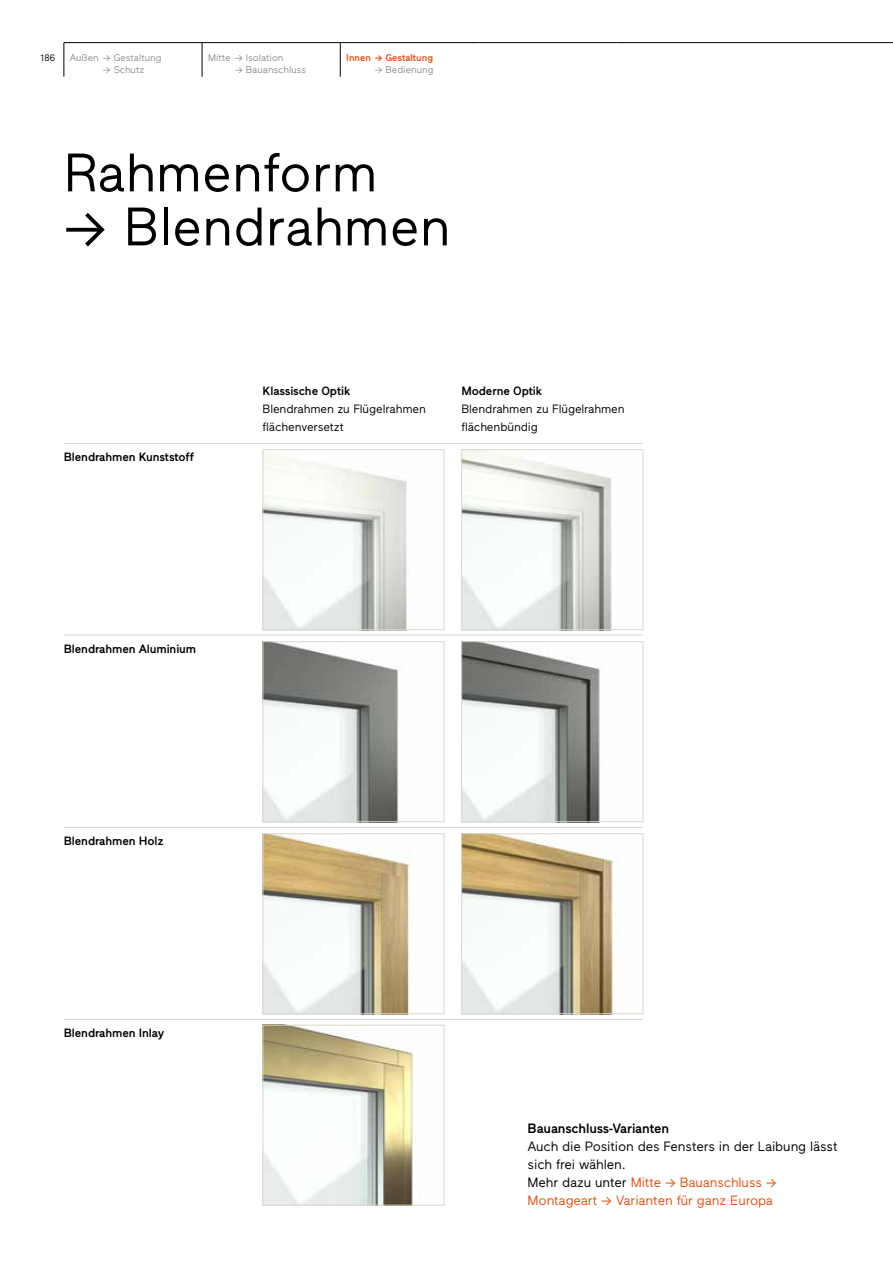
<style>
.page{position:relative;width:893px;height:1263px;background:#fff}
.page>*{position:absolute;margin:0;border:0;box-sizing:border-box;transform-origin:0 0}
.t1{font:54px "Maax Finstral";color:#000}
.t2{font:13.5px/18px "Maax Finstral";letter-spacing:-.01em;color:#000}
.t3{font:500 13.5px "Maax Finstral";letter-spacing:-.01em;color:#000}
.t4{font:500 12px "Maax Finstral";letter-spacing:-.01em;color:#000}
.t5{font:12px/18px "Maax Finstral";letter-spacing:-.01em;color:#000}
.t6{font:9.75px "Maax Finstral";color:#908d8d}
.t7{font:500 9.75px "Maax Finstral";color:#e94e0f}
.t8{font:9.3px "Maax Finstral";color:#000}
.s1{color:#e94e0f}
</style>
<div class="page">
<img style="left:265px;top:454px;width:142px;height:174px">
<div style="left:263px;top:449px;width:181px;height:181px;border:1px solid #dad8cc"></div>
<img style="left:463px;top:451px;width:149px;height:177px">
<div style="left:461px;top:449px;width:182px;height:181px;border:1px solid #dad8cc"></div>
<img style="left:463px;top:643px;width:137px;height:177px">
<div style="left:461px;top:641px;width:182px;height:181px;border:1px solid #dad8cc"></div>
<img style="left:265px;top:643px;width:133px;height:177px">
<div style="left:263px;top:641px;width:181px;height:181px;border:1px solid #dad8cc"></div>
<img style="left:463px;top:835px;width:155px;height:177px">
<div style="left:461px;top:833px;width:182px;height:181px;border:1px solid #dad8cc"></div>
<img style="left:265px;top:835px;width:146px;height:177px">
<div style="left:263px;top:833px;width:181px;height:181px;border:1px solid #dad8cc"></div>
<img style="left:265px;top:1027px;width:148px;height:176px">
<div style="left:263px;top:1025px;width:181px;height:180px;border:1px solid #dad8cc"></div>
<hr style="left:64px;top:635px;width:579px;height:1px;background:#dad8cc">
<hr style="left:64px;top:827px;width:579px;height:1px;background:#dad8cc">
<hr style="left:64px;top:1019px;width:579px;height:1px;background:#dad8cc">
<hr style="left:64px;top:443px;width:579px;height:1px;background:#dad8cc">
<hr style="left:64px;top:42px;width:138px;height:1px;background:#000">
<hr style="left:64px;top:43px;width:1px;height:34px;background:#000">
<hr style="left:202px;top:42px;width:138px;height:1px;background:#000">
<hr style="left:340px;top:42px;width:138px;height:1px;background:#000">
<hr style="left:478px;top:42px;width:139px;height:1px;background:#000">
<hr style="left:617px;top:42px;width:138px;height:1px;background:#000">
<hr style="left:755px;top:42px;width:138px;height:1px;background:#000">
<hr style="left:202px;top:43px;width:1px;height:34px;background:#000">
<hr style="left:340px;top:43px;width:1px;height:34px;background:#000">
<p class="t8" style="left:41px;top:51px;width:16px">186</p>
<p class="t6" style="left:70px;top:51px;width:93px">Außen → Gestaltung</p>
<p class="t6" style="left:103px;top:63px;width:43px">→ Schutz</p>
<p class="t6" style="left:208px;top:51px;width:77px">Mitte → Isolation</p>
<p class="t6" style="left:235px;top:63px;width:73px">→ Bauanschluss</p>
<p class="t7" style="left:346px;top:51px;width:88px">Innen → Gestaltung</p>
<p class="t6" style="left:375px;top:63px;width:60px">→ Bedienung</p>
<h1 class="t1" style="left:64px;top:135px;width:315px">Rahmenform</h1>
<h1 class="t1" style="left:64px;top:189px;width:388px">→ Blendrahmen</h1>
<p class="t4" style="left:64px;top:449px;width:132px">Blendrahmen Kunststoff</p>
<p class="t4" style="left:263px;top:383px;width:89px">Klassische Optik</p>
<p class="t5" style="left:263px;top:399px;width:165px">Blendrahmen zu Flügelrahmen flächenversetzt</p>
<p class="t4" style="left:461px;top:383px;width:82px">Moderne Optik</p>
<p class="t5" style="left:461px;top:399px;width:165px">Blendrahmen zu Flügelrahmen flächenbündig</p>
<p class="t4" style="left:64px;top:641px;width:134px">Blendrahmen Aluminium</p>
<p class="t4" style="left:64px;top:833px;width:101px">Blendrahmen Holz</p>
<p class="t4" style="left:64px;top:1025px;width:102px">Blendrahmen Inlay</p>
<p class="t3" style="left:528px;top:1119px;width:143px">Bauanschluss-Varianten</p>
<p class="t2" style="left:528px;top:1137px;width:311px">Auch die Position des Fensters in der Laibung lässt sich frei wählen.<br>Mehr dazu unter <span class="s1">Mitte → Bauanschluss → Montageart → Varianten für ganz Europa</span></p>
</div>
